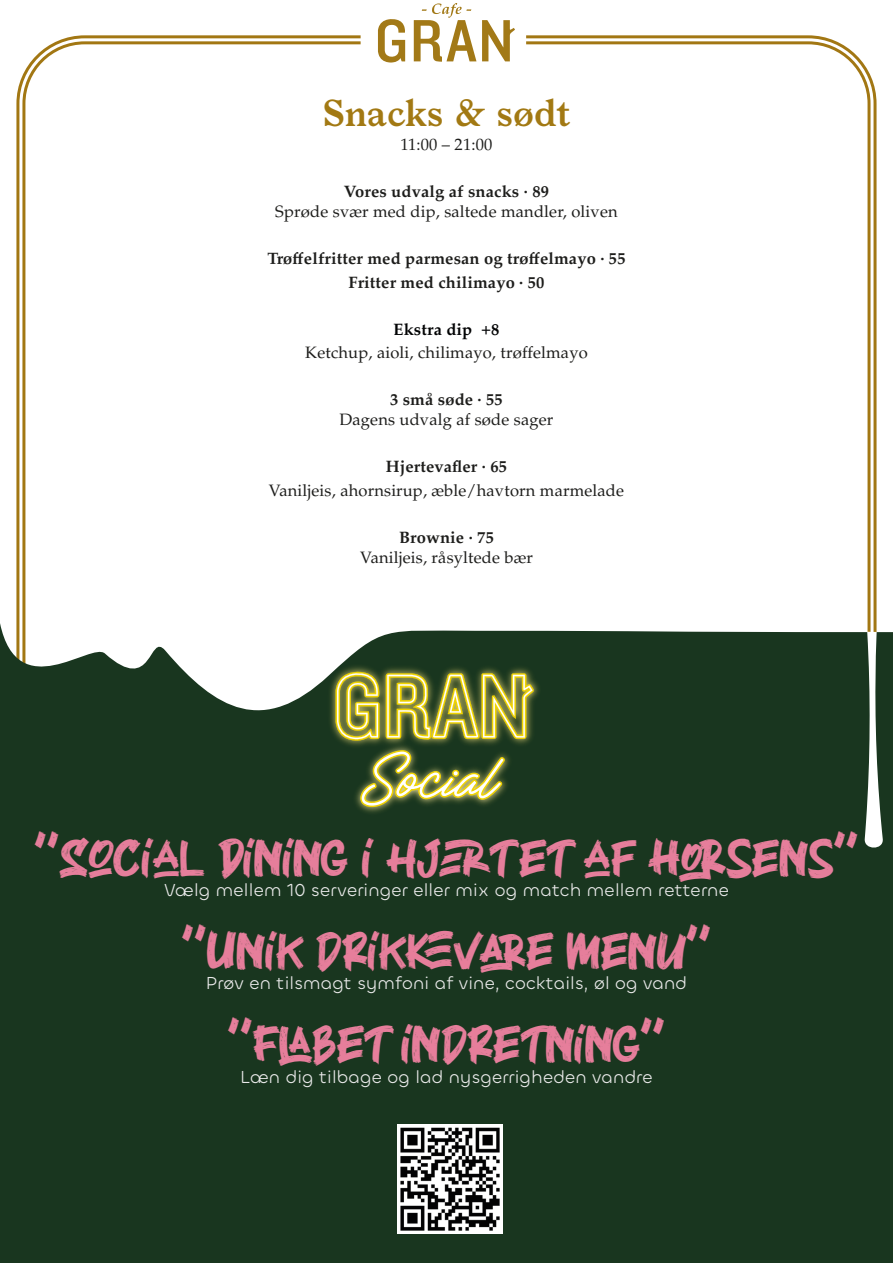
<style>
.page{position:relative;width:893px;height:1263px;background:#fff}
.page>*{position:absolute;margin:0;border:0;box-sizing:border-box;transform-origin:0 0}
.t1{font:39px "Black Rocker";letter-spacing:.01em;color:#e67e9b}
.Overskrift{font:600 36px "Larish Neue";color:#a27913}
.t2{font:18px "Chillax";letter-spacing:.01em;color:#eaeaea}
.Ret{font:16.5px/20.1px "Palatino";letter-spacing:.01em;color:#1d1d1b;text-align:center}
.Ret-2{font:700 16.5px "Palatino";letter-spacing:.01em;color:#1d1d1b}
.Beskrivelse{font:16.5px "Palatino";letter-spacing:.01em;color:#1d1d1b}
.Ret-3{font:700 16.5px "Palatino";letter-spacing:.01em;color:#020304}
.s1{font-weight:700}
</style>
<div class="page">
<svg style="left:16px;top:35px;width:345px;height:588px"></svg>
<svg style="left:526px;top:35px;width:351px;height:588px"></svg>
<svg style="left:378px;top:19px;width:27px;height:44px"></svg>
<svg style="left:482px;top:20px;width:33px;height:41px"></svg>
<svg style="left:414px;top:3px;width:62px;height:59px"></svg>
<div style="left:0;top:623px;width:893px;height:640px;background:#19361f"></div>
<svg style="left:864px;top:632px;width:20px;height:218px"></svg>
<img style="left:398px;top:1125px;width:104px;height:108px">
<img style="left:324px;top:660px;width:219px;height:158px">
<svg style="left:360px;top:750px;width:145px;height:57px;background:#757f46"></svg>
<svg style="left:335px;top:671px;width:45px;height:70px;background:#a7a449"></svg>
<svg style="left:386px;top:673px;width:148px;height:66px;background:#9a9a44"></svg>
<p class="Overskrift" style="left:323px;top:85px;width:249px">Snacks &amp; sødt</p>
<p class="Beskrivelse" style="left:401px;top:135px;width:93px">11:00 – 21:00</p>
<p class="Ret" style="left:275px;top:182px;width:344px"><span class="s1">Vores udvalg af snacks · 89<br></span>Sprøde svær med dip, saltede mandler, oliven</p>
<p class="Ret-2" style="left:267px;top:244px;width:360px">Trøffelfritter med parmesan og trøffelmayo · 55</p>
<p class="Ret-2" style="left:348px;top:268px;width:198px">Fritter med chilimayo · 50</p>
<p class="Ret-3" style="left:393px;top:315px;width:108px">Ekstra dip +8</p>
<p class="Ret" style="left:305px;top:343px;width:284px">Ketchup, aioli, chilimayo, trøffelmayo</p>
<p class="Ret" style="left:340px;top:390px;width:215px"><span class="s1">3 små søde · 55<br></span>Dagens udvalg af søde sager</p>
<p class="Ret-2" style="left:386px;top:452px;width:123px">Hjertevafler · 65</p>
<p class="Ret" style="left:269px;top:480px;width:357px">Vaniljeis, ahornsirup, æble/havtorn marmelade</p>
<p class="Ret" style="left:360px;top:527px;width:174px"><span class="s1">Brownie · 75<br></span>Vaniljeis, råsyltede bær</p>
<p class="t1" style="left:34px;top:829px;width:825px">’’SOCIAL DINING I HJERT ET AF HORSENS’’</p>
<p class="t2" style="left:164px;top:879px;width:566px">Vælg mellem 10 serveringer eller mix og match mellem retterne</p>
<p class="t1" style="left:182px;top:922px;width:531px">’’UNIK DRIKKEVARE MENU’’</p>
<p class="t2" style="left:206px;top:972px;width:483px">Prøv en tilsmagt symfoni af vine, cocktails, øl og vand</p>
<p class="t1" style="left:228px;top:1015px;width:439px">’’FLABET INDRETNING’’</p>
<p class="t2" style="left:240px;top:1066px;width:414px">Læn dig tilbage og lad nysgerrigheden vandre</p>
</div>
